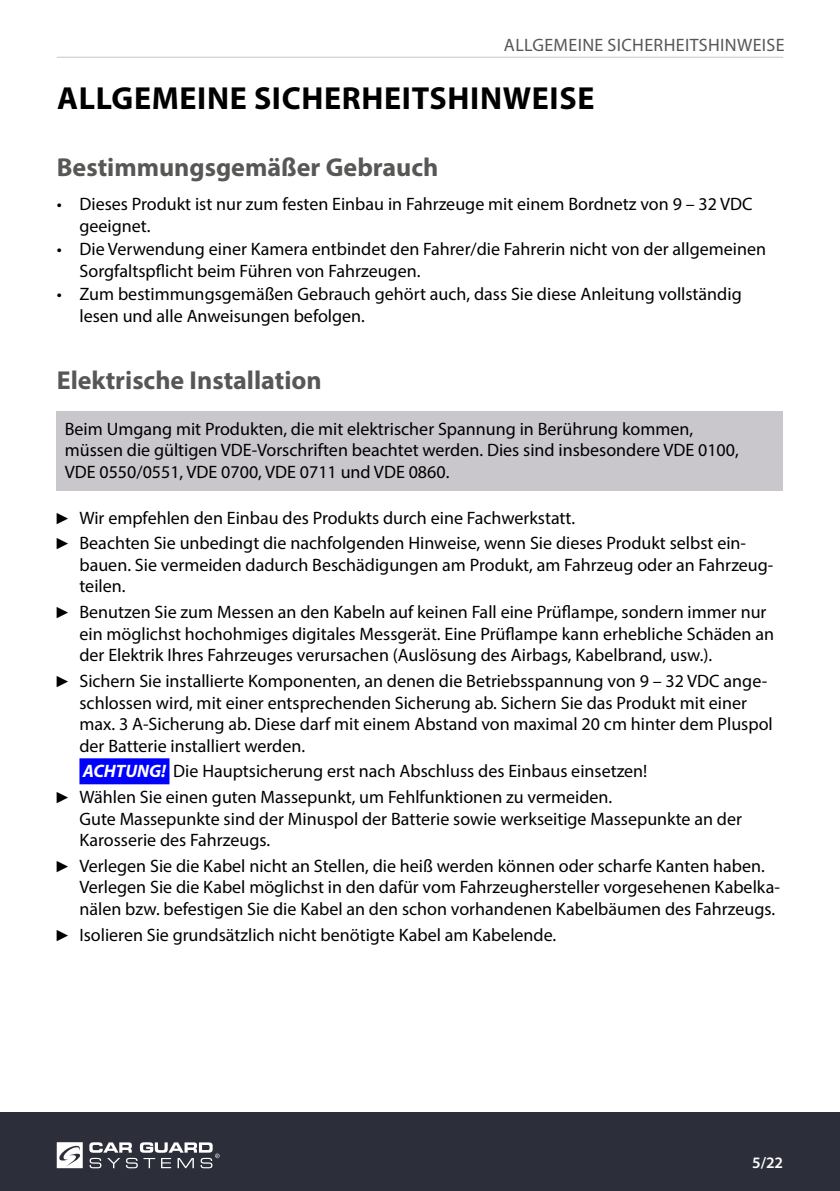
<style>
.page{position:relative;width:840px;height:1191px;background:#fff}
.page>*{position:absolute;margin:0;border:0;box-sizing:border-box;transform-origin:0 0}
.t1{font:700 32px "Myriad Pro";letter-spacing:.02em;color:#000}
.t2{font:700 26px "Myriad Pro";color:#575756}
.t3{font:18px/21.6px "Myriad Pro";color:#000}
.t4{font:18px "Myriad Pro";letter-spacing:.02em;color:#575756}
.t5{font:600 16px "Myriad Pro";color:#fff}
.s1{font-family:"Arial Narrow";font-size:16px}
.s2{font-weight:700;font-style:italic;color:#fff}
</style>
<div class="page">
<div style="left:0;top:1112px;width:839px;height:79px;background:#2c2e39"></div>
<svg style="left:57px;top:1142px;width:26px;height:26px"></svg>
<svg style="left:89px;top:1142px;width:130px;height:26px"></svg>
<hr style="left:57px;top:57px;width:725px;height:1px;background:#c6c6c6">
<div style="left:57px;top:411px;width:725px;height:79px;background:#c9c7cc"></div>
<div style="left:79px;top:758px;width:90px;height:26px;background:#00f"></div>
<p class="t4" style="left:503px;top:34px;width:39px">Allgemei</p>
<p class="t4" style="left:582px;top:34px;width:45px">ne Sicherhei</p>
<p class="t4" style="left:689px;top:34px;width:58px">tshi nweise</p>
<h1 class="t1" style="left:57px;top:77px;width:538px">ALLGEMEINE SICHERHEITSHINWEISE</h1>
<h2 class="t2" style="left:57px;top:151px;width:383px">Bestimmungsgemäßer Gebrauch</h2>
<p class="t3" style="left:79px;top:193px;width:674px;text-indent:-23px">• Dieses Produkt ist nur zum festen Einbau in Fahrzeuge mit einem Bordnetz von 9 – 32 VDC geeignet.</p>
<p class="t3" style="left:79px;top:238px;width:687px;text-indent:-23px">• Die Verwendung einer Kamera entbindet den Fahrer/die Fahrerin nicht von der allgemeinen<br>Sorgfaltspflicht beim Führen von Fahrzeugen.</p>
<p class="t3" style="left:79px;top:283px;width:663px;text-indent:-23px">• Zum bestimmungsgemäßen Gebrauch gehört auch, dass Sie diese Anleitung vollständig lesen und alle Anweisungen befolgen.</p>
<h2 class="t2" style="left:57px;top:363px;width:266px">Elektrische Installation</h2>
<p class="t3" style="left:65px;top:418px;width:675px">Beim Umgang mit Produkten, die mit elektrischer Spannung in Berührung kommen, müssen die gültigen VDE-Vorschriften beachtet werden. Dies sind insbesondere VDE 0100,<br>VDE 0550/0551, VDE 0700, VDE 0711 und VDE 0860.</p>
<p class="t3" style="left:57px;top:504px;width:690px;line-height:25.6px"><span class="s1">►</span> Wir empfehlen den Einbau des Produkts durch eine Fachwerkstatt.<br><span class="s1">►</span> Beachten Sie unbedingt die nachfolgenden Hinweise, wenn Sie dieses Produkt selbst ein-</p>
<p class="t3" style="left:79px;top:554px;width:695px">bauen. Sie vermeiden dadurch Beschädigungen am Produkt, am Fahrzeug oder an Fahrzeug&shy;teilen.</p>
<p class="t3" style="left:79px;top:601px;width:695px;text-indent:-23px"><span class="s1">►</span> Benutzen Sie zum Messen an den Kabeln auf keinen Fall eine Prüflampe, sondern immer nur ein möglichst hochohmiges digitales Messgerät. Eine Prüflampe kann erhebliche Schäden an der Elektrik Ihres Fahrzeuges verursachen (Auslösung des Airbags, Kabelbrand, usw.).</p>
<p class="t3" style="left:79px;top:670px;width:694px;text-indent:-23px"><span class="s1">►</span> Sichern Sie installierte Komponenten, an denen die Betriebsspannung von 9 – 32 VDC ange&shy;schlossen wird, mit einer entsprechenden Sicherung ab. Sichern Sie das Produkt mit einer max. 3 A-Sicherung ab. Diese darf mit einem Abstand von maximal 20 cm hinter dem Pluspol der Batterie installiert werden.</p>
<p class="t3" style="left:57px;top:758px;width:592px;line-height:25.6px;text-indent:26px"><span class="s2">ACHTUNG!</span> Die Hauptsicherung erst nach Abschluss des Einbaus einsetzen! <span class="s1">►</span> Wählen Sie einen guten Massepunkt, um Fehlfunktionen zu vermeiden.</p>
<p class="t3" style="left:79px;top:807px;width:663px">Gute Massepunkte sind der Minuspol der Batterie sowie werkseitige Massepunkte an der<br>Karosserie des Fahrzeugs.</p>
<p class="t3" style="left:79px;top:854px;width:701px;text-indent:-23px"><span class="s1">►</span> Verlegen Sie die Kabel nicht an Stellen, die heiß werden können oder scharfe Kanten haben.<br>Verlegen Sie die Kabel möglichst in den dafür vom Fahrzeughersteller vorgesehenen Kabelka&shy;nälen bzw. befestigen Sie die Kabel an den schon vorhandenen Kabelbäumen des Fahrzeugs.</p>
<p class="t3" style="left:57px;top:923px;width:501px"><span class="s1">►</span> Isolieren Sie grundsätzlich nicht benötigte Kabel am Kabelende.</p>
<p class="t5" style="left:751px;top:1152px;width:33px">5/22</p>
</div>
